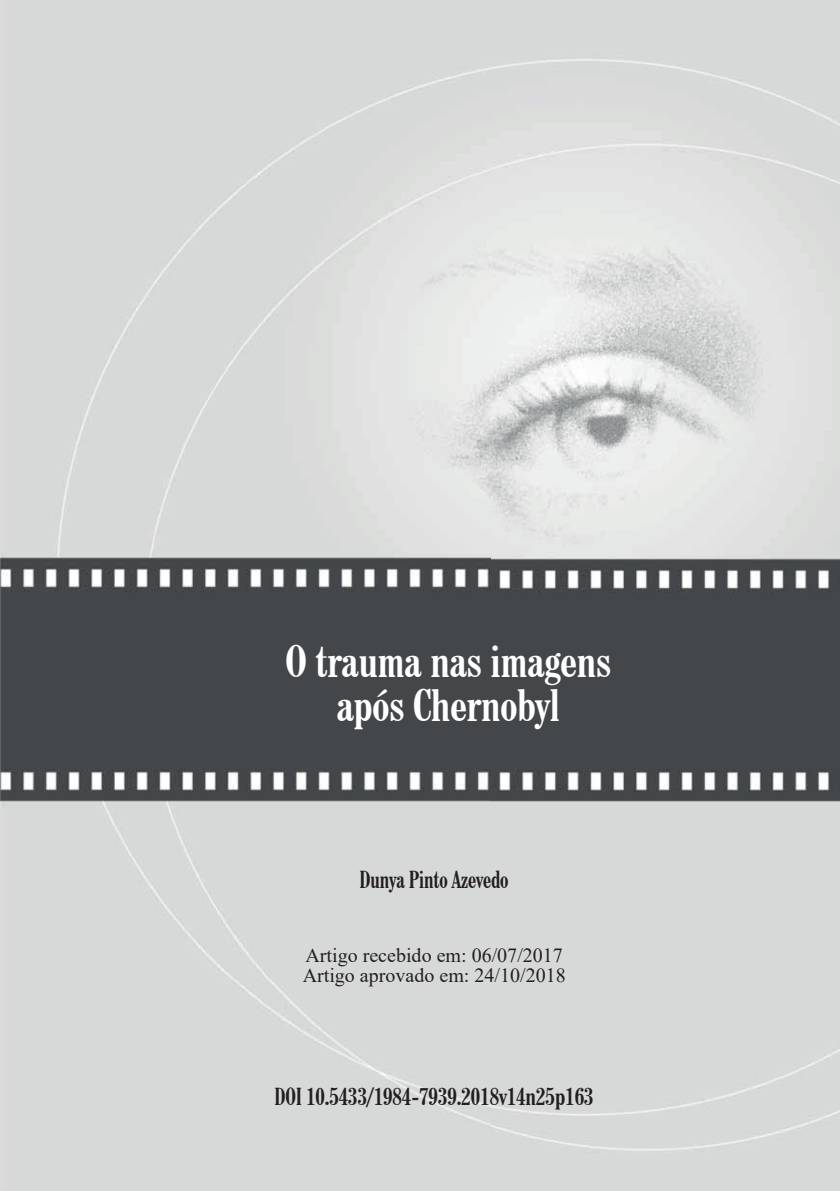
<style>
.page{position:relative;width:840px;height:1191px;background:#fff}
.page>*{position:absolute;margin:0;border:0;box-sizing:border-box;transform-origin:0 0}
.t1{font:700 condensed 44px/44px "Century Schoolbook BT";color:#fff;text-align:center}
.t2{font:700 condensed 24px "Century Schoolbook BT";color:#231f20;scale:.9 1}
.t3{font:20px/20px "Times New Roman";color:#231f20}
</style>
<div class="page">
<img style="left:0;top:0;width:839px;height:1191px">
<h1 class="t1" style="left:285px;top:639px;width:327px">O trauma nas imagens após Chernobyl</h1>
<p class="t2" style="left:359px;top:865px;width:167px">Dunya Pinto Azevedo</p>
<p class="t3" style="left:302px;top:944px;width:264px">Artigo recebido em: 06/07/2017<br>Artigo aprovado em: 24/10/2018</p>
<p class="t2" style="left:275px;top:1082px;width:355px">DOI 10.5433/1984-7939.2018v14n25p163</p>
</div>
